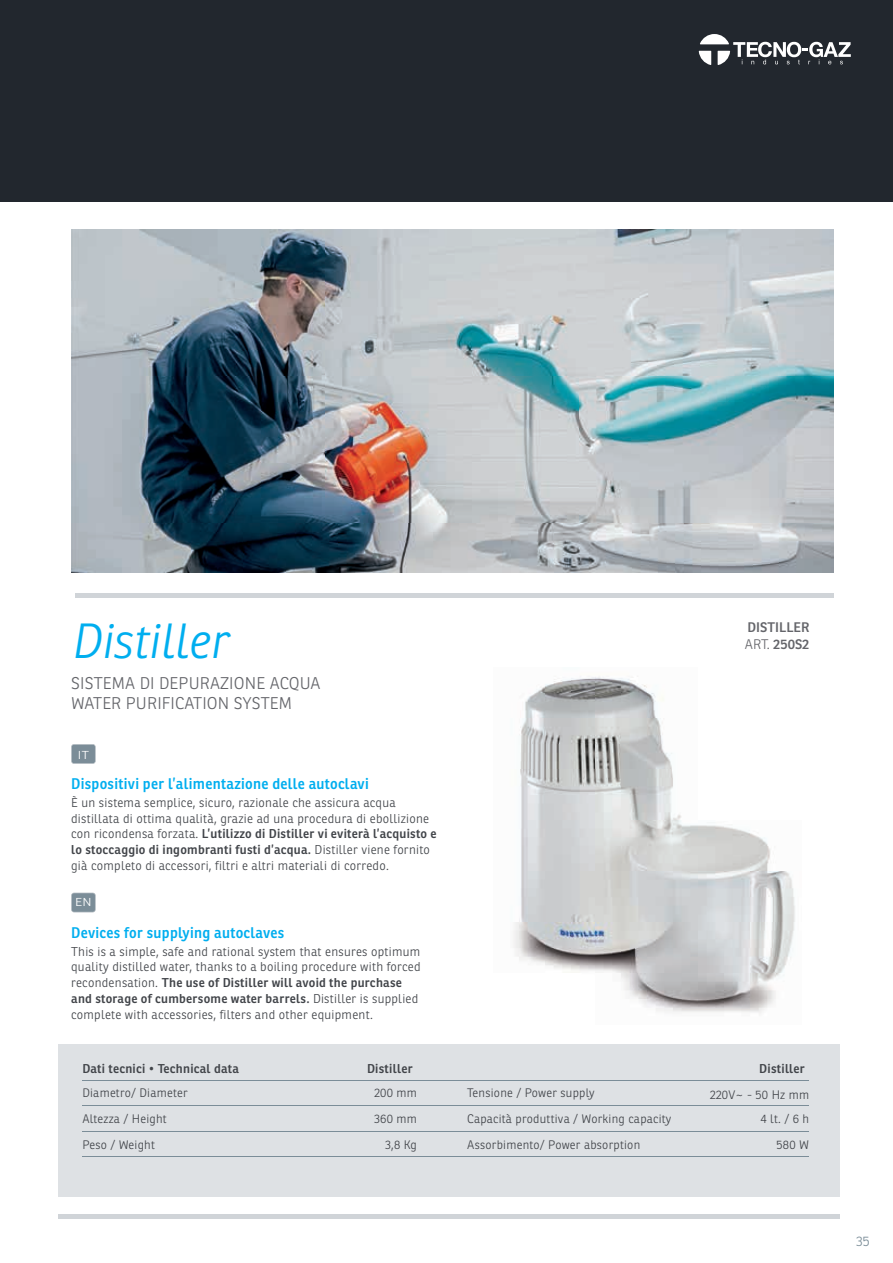
<style>
.page{position:relative;width:893px;height:1263px;background:#fff}
.page>*{position:absolute;margin:0;border:0;box-sizing:border-box;transform-origin:0 0}
.t1{font:italic 300 48px "Ronnia";color:#00aeef}
.t2{font:300 16.5px/19.5px "Ronnia";letter-spacing:.01em;color:#64656a}
.t3{font:600 15px "Ronnia";letter-spacing:.02em;color:#00aeef;scale:.96 1}
.t4{font:600 13.5px/16.5px "Ronnia";color:#64656a}
.t5{font:300 13.5px "Ronnia";color:#7b8d98}
.t6{font:300 12.45px/15.8px "Ronnia";letter-spacing:.02em;color:#414449}
.t7{font:600 12.45px "Ronnia";letter-spacing:.02em;color:#414449}
.t8{font:300 12px "Ronnia";letter-spacing:.02em;color:#414449}
.t9{font:300 11.25px "Ronnia";color:#fff;scale:1.18 1}
.s1{font-weight:600}
.s2{font-weight:300}
.s3{font-family:"Avenir";font-weight:400}
</style>
<div class="page">
<div style="left:0;top:0;width:893px;height:202px;background:#22272e"></div>
<svg style="left:71px;top:893px;width:25px;height:19px"></svg>
<img style="left:513px;top:677px;width:282px;height:337px">
<svg style="left:71px;top:744px;width:25px;height:20px"></svg>
<div style="left:59px;top:1044px;width:781px;height:152px;background:#dee1e4"></div>
<hr style="left:82px;top:1080px;width:215px;height:1px;background:#7b8d98">
<hr style="left:82px;top:1105px;width:215px;height:1px;background:#7b8d98">
<hr style="left:297px;top:1080px;width:120px;height:1px;background:#7b8d98">
<hr style="left:417px;top:1080px;width:50px;height:1px;background:#7b8d98">
<hr style="left:297px;top:1105px;width:120px;height:1px;background:#7b8d98">
<hr style="left:417px;top:1105px;width:50px;height:1px;background:#7b8d98">
<hr style="left:297px;top:1131px;width:120px;height:1px;background:#7b8d98">
<hr style="left:417px;top:1131px;width:50px;height:1px;background:#7b8d98">
<hr style="left:82px;top:1131px;width:215px;height:1px;background:#7b8d98">
<hr style="left:467px;top:1080px;width:224px;height:1px;background:#7b8d98">
<hr style="left:82px;top:1156px;width:215px;height:1px;background:#7b8d98">
<hr style="left:691px;top:1080px;width:118px;height:1px;background:#7b8d98">
<hr style="left:297px;top:1156px;width:120px;height:1px;background:#7b8d98">
<hr style="left:417px;top:1156px;width:50px;height:1px;background:#7b8d98">
<hr style="left:691px;top:1105px;width:118px;height:1px;background:#7b8d98">
<hr style="left:467px;top:1105px;width:224px;height:1px;background:#7b8d98">
<hr style="left:691px;top:1131px;width:118px;height:1px;background:#7b8d98">
<hr style="left:691px;top:1156px;width:118px;height:1px;background:#7b8d98">
<hr style="left:467px;top:1131px;width:224px;height:1px;background:#7b8d98">
<hr style="left:467px;top:1156px;width:224px;height:1px;background:#7b8d98">
<div style="left:59px;top:1214px;width:781px;height:5px;background:#d0d4d8"></div>
<hr style="left:75px;top:594px;width:758px;height:4px;background:#d0d4d8">
<img style="left:71px;top:230px;width:762px;height:343px">
<svg style="left:700px;top:34px;width:151px;height:30px"></svg>
<h1 class="t1" style="left:71px;top:612px;width:159px">Distiller</h1>
<h2 class="t2" style="left:71px;top:673px;width:251px">SISTEMA DI DEPURAZIONE ACQUA<br>WATER PURIFICATION SYSTEM</h2>
<p class="t9" style="left:78px;top:748px;width:11px">IT</p>
<p class="t3" style="left:71px;top:774px;width:312px">Dispositivi per l’alimentazione delle autoclavi</p>
<p class="t6" style="left:71px;top:795px;width:367px">È un sistema semplice, sicuro, razionale che assicura acqua distillata di ottima qualità, grazie ad una procedura di ebollizione con ricondensa forzata. <span class="s1">L’utilizzo di Distiller vi eviterà l’acquisto e lo stoccaggio di ingombranti fusti d’acqua.</span> Distiller viene fornito già completo di accessori, filtri e altri materiali di corredo.</p>
<p class="t9" style="left:75px;top:895px;width:15px">EN</p>
<p class="t3" style="left:71px;top:923px;width:224px">Devices for supplying autoclaves</p>
<p class="t6" style="left:71px;top:943px;width:351px">This is a simple, safe and rational system that ensures optimum quality distilled water, thanks to a boiling procedure with forced recondensation. <span class="s1">The use of Distiller will avoid the purchase and storage of cumbersome water barrels.</span> Distiller is supplied complete with accessories, filters and other equipment.</p>
<p class="t4" style="left:745px;top:619px;width:66px">DISTILLER<br><span class="s2">ART.</span> 250S2</p>
<p class="t7" style="left:82px;top:1061px;width:158px">Dati tecnici • Technical data</p>
<p class="t7" style="left:367px;top:1061px;width:47px">Distiller</p>
<p class="t7" style="left:759px;top:1061px;width:47px">Distiller</p>
<p class="t8" style="left:82px;top:1086px;width:107px">Diametro/ Diameter</p>
<p class="t8" style="left:374px;top:1086px;width:44px">200 mm</p>
<p class="t8" style="left:467px;top:1086px;width:129px">Tensione / Power supply</p>
<p class="t8" style="left:710px;top:1087px;width:101px">220V<span class="s3">~</span> - 50 Hz mm</p>
<p class="t8" style="left:82px;top:1111px;width:86px">Altezza / Height</p>
<p class="t8" style="left:374px;top:1111px;width:44px">360 mm</p>
<p class="t8" style="left:467px;top:1111px;width:206px">Capacità produttiva / Working capacity</p>
<p class="t8" style="left:760px;top:1111px;width:50px">4 lt. / 6 h</p>
<p class="t8" style="left:82px;top:1137px;width:74px">Peso / Weight</p>
<p class="t8" style="left:385px;top:1137px;width:33px">3,8 Kg</p>
<p class="t8" style="left:467px;top:1137px;width:175px">Assorbimento/ Power absorption</p>
<p class="t8" style="left:777px;top:1137px;width:34px">580 W</p>
<p class="t5" style="left:856px;top:1233px;width:15px">35</p>
</div>
